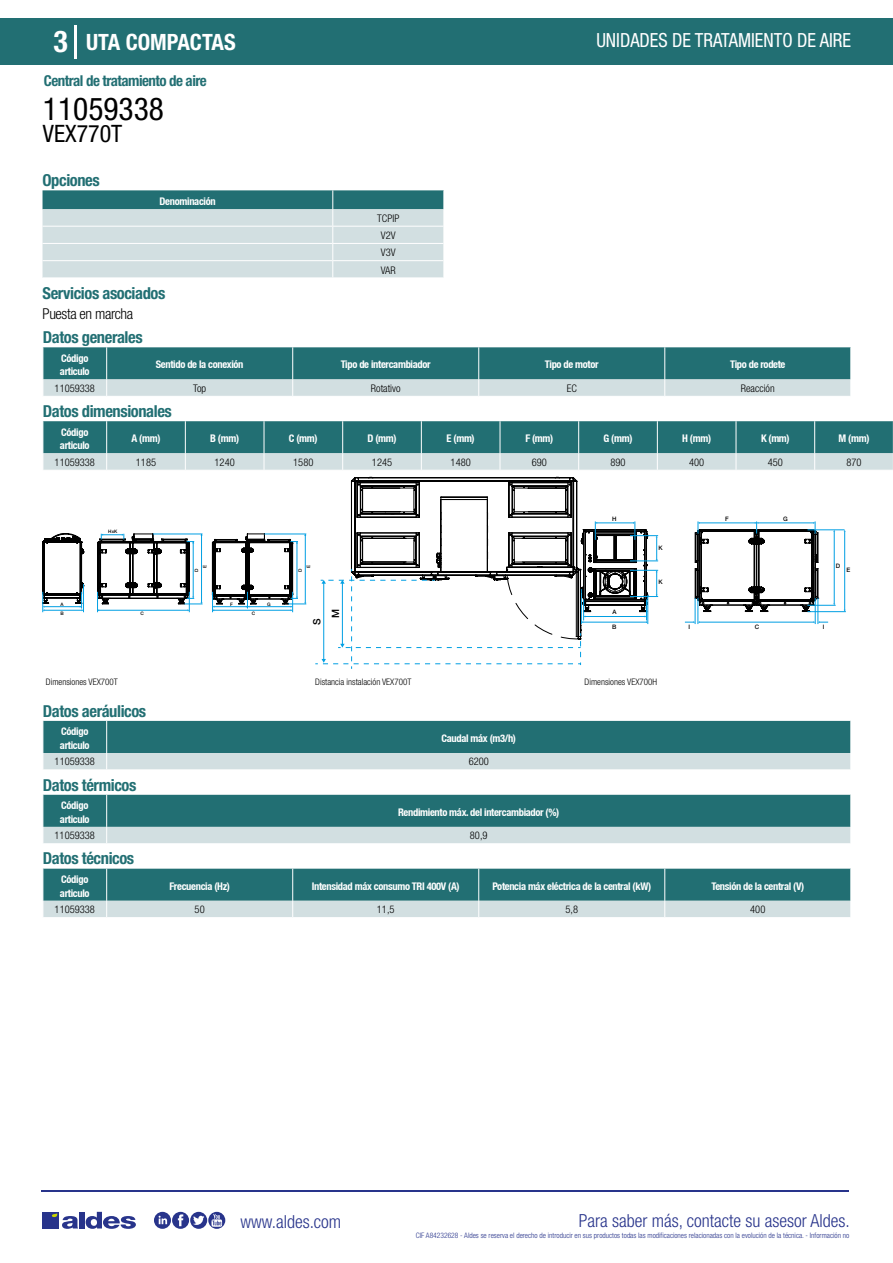
<style>
.page{position:relative;width:893px;height:1263px;background:#fff}
.page>*{position:absolute;margin:0;border:0;box-sizing:border-box;transform-origin:0 0}
.t1{font:condensed 31.5px "Helvetica Neue LT Std";color:#000}
.t2{font:700 condensed 30px "Helvetica Neue LT Std";color:#fff}
.t3{font:condensed 24px "Helvetica Neue LT Std";color:#000}
.t4{font:700 condensed 22.5px "Helvetica Neue LT Std";color:#fff}
.t5{font:condensed 19.5px "Helvetica Neue LT Std";color:#fff;scale:.95 1}
.t6{font:300 condensed 18px "Helvetica Neue";color:#28348b}
.t7{font:700 condensed 16.5px "Helvetica Neue LT Std";letter-spacing:-.025em;color:#226f73}
.t8{font:700 condensed 15px "Helvetica Neue LT Std";letter-spacing:-.035em;color:#226f73}
.t9{font:300 condensed 15px "Helvetica Neue LT Std";letter-spacing:-.025em;color:#000}
.t10{font:700 condensed 10.5px/13.5px "Helvetica Neue";letter-spacing:-.03em;color:#fff}
.t11{font:300 condensed 10.5px/17.2px "Helvetica Neue";color:#000;text-align:center}
.t12{font:500 10.05px "Helvetica Neue";color:#000}
.t13{font:300 condensed 9px "Helvetica Neue";color:#000}
.t14{font:300 condensed 7.5px "Helvetica Neue";color:#28348b}
.t15{font:500 6.15px "Helvetica Neue LT Std";color:#000}
.t16{font:500 4.65px/9.3px "Helvetica Neue";color:#000}
</style>
<div class="page">
<div style="left:0;top:18px;width:893px;height:46px;background:#226f73"></div>
<hr style="left:74px;top:25px;width:2px;height:33px;background:#fff">
<hr style="left:41px;top:1190px;width:808px;height:1px;background:#28348b">
<svg style="left:154px;top:1212px;width:71px;height:17px"></svg>
<div style="left:42px;top:1212px;width:17px;height:16px;background:#28348b"></div>
<div style="left:79px;top:1212px;width:5px;height:16px;background:#28348b"></div>
<svg style="left:86px;top:1212px;width:50px;height:17px"></svg>
<svg style="left:52px;top:1213px;width:26px;height:16px"></svg>
<svg style="left:43px;top:190px;width:401px;height:88px;background:#aec8cb"></svg>
<svg style="left:43px;top:347px;width:808px;height:49px;background:#61979a"></svg>
<svg style="left:43px;top:421px;width:850px;height:49px;background:#62979b"></svg>
<svg style="left:43px;top:533px;width:263px;height:79px"></svg>
<hr style="left:844px;top:531px;width:1px;height:79px;background:#009fe3">
<svg style="left:685px;top:521px;width:151px;height:103px"></svg>
<hr style="left:807px;top:611px;width:39px;height:1px;background:#009fe3">
<hr style="left:807px;top:530px;width:37px;height:1px;background:#009fe3">
<svg style="left:315px;top:477px;width:343px;height:192px"></svg>
<svg style="left:43px;top:721px;width:808px;height:49px;background:#609699"></svg>
<svg style="left:43px;top:795px;width:808px;height:48px;background:#5d9598"></svg>
<svg style="left:43px;top:869px;width:808px;height:48px;background:#5f9699"></svg>
<h2 class="t2" style="left:54px;top:24px;width:16px">3</h2>
<h3 class="t4" style="left:86px;top:28px;width:151px">UTA COMPACTAS</h3>
<h3 class="t5" style="left:596px;top:29px;width:270px">UNIDADES DE TRATAMIENTO DE AIRE</h3>
<h3 class="t8" style="left:44px;top:71px;width:164px">Central de tratamiento de aire</h3>
<h1 class="t1" style="left:43px;top:91px;width:122px">11059338</h1>
<h3 class="t3" style="left:43px;top:120px;width:81px">VEX770T</h3>
<h3 class="t7" style="left:43px;top:170px;width:59px">Opciones</h3>
<p class="t10" style="left:160px;top:194px;width:58px">Denominación</p>
<p class="t11" style="left:377px;top:209px;width:24px">TCPIP<br>V2V<br>V3V<br>VAR</p>
<h3 class="t7" style="left:43px;top:283px;width:124px">Servicios asociados</h3>
<h3 class="t9" style="left:43px;top:305px;width:92px">Puesta en marcha</h3>
<h3 class="t7" style="left:43px;top:327px;width:101px">Datos generales</h3>
<p class="t10" style="left:60px;top:351px;width:31px">Código articulo</p>
<p class="t10" style="left:156px;top:358px;width:89px">Sentido de la conexión</p>
<p class="t10" style="left:341px;top:358px;width:91px">Tipo de intercambiador</p>
<p class="t10" style="left:545px;top:358px;width:55px">Tipo de motor</p>
<p class="t10" style="left:730px;top:358px;width:57px">Tipo de rodete</p>
<p class="t11" style="left:55px;top:379px;width:42px">11059338</p>
<p class="t11" style="left:193px;top:379px;width:15px">Top</p>
<p class="t11" style="left:371px;top:379px;width:31px">Rotativo</p>
<p class="t11" style="left:567px;top:379px;width:12px">EC</p>
<p class="t11" style="left:741px;top:379px;width:35px">Reacción</p>
<h3 class="t7" style="left:43px;top:401px;width:130px">Datos dimensionales</h3>
<p class="t10" style="left:60px;top:425px;width:31px">Código articulo</p>
<p class="t10" style="left:132px;top:432px;width:30px">A (mm)</p>
<p class="t10" style="left:210px;top:432px;width:30px">B (mm)</p>
<p class="t10" style="left:289px;top:432px;width:30px">C (mm)</p>
<p class="t10" style="left:367px;top:432px;width:31px">D (mm)</p>
<p class="t10" style="left:447px;top:432px;width:30px">E (mm)</p>
<p class="t10" style="left:525px;top:432px;width:29px">F (mm)</p>
<p class="t10" style="left:604px;top:432px;width:30px">G (mm)</p>
<p class="t10" style="left:682px;top:432px;width:30px">H (mm)</p>
<p class="t10" style="left:761px;top:432px;width:30px">K (mm)</p>
<p class="t10" style="left:839px;top:432px;width:32px">M (mm)</p>
<p class="t11" style="left:55px;top:453px;width:42px">11059338</p>
<p class="t11" style="left:136px;top:453px;width:22px">1185</p>
<p class="t11" style="left:215px;top:453px;width:22px">1240</p>
<p class="t11" style="left:293px;top:453px;width:22px">1580</p>
<p class="t11" style="left:372px;top:453px;width:22px">1245</p>
<p class="t11" style="left:451px;top:453px;width:22px">1480</p>
<p class="t11" style="left:532px;top:453px;width:17px">690</p>
<p class="t11" style="left:610px;top:453px;width:17px">890</p>
<p class="t11" style="left:689px;top:453px;width:17px">400</p>
<p class="t11" style="left:768px;top:453px;width:17px">450</p>
<p class="t11" style="left:846px;top:453px;width:17px">870</p>
<p class="t16" style="left:108px;top:527px;width:11px">HxK</p>
<p class="t16" style="left:61px;top:599px;width:5px">A<br>B</p>
<p class="t16" style="left:140px;top:608px;width:5px">C</p>
<p class="t16" style="left:200px;top:568px;width:4px;rotate:-90deg">E</p>
<p class="t16" style="left:192px;top:572px;width:5px;rotate:-90deg">D</p>
<p class="t16" style="left:230px;top:599px;width:4px">F</p>
<p class="t16" style="left:267px;top:599px;width:5px">G</p>
<p class="t16" style="left:252px;top:608px;width:5px">C</p>
<p class="t16" style="left:304px;top:568px;width:4px;rotate:-90deg">E</p>
<p class="t16" style="left:295px;top:572px;width:5px;rotate:-90deg">D</p>
<p class="t12" style="left:311px;top:625px;width:8px;rotate:-90deg">S</p>
<p class="t12" style="left:330px;top:617px;width:10px;rotate:-90deg">M</p>
<p class="t15" style="left:612px;top:515px;width:6px">H</p>
<p class="t15" style="left:725px;top:515px;width:5px">F</p>
<p class="t15" style="left:783px;top:515px;width:6px">G</p>
<p class="t15" style="left:658px;top:544px;width:6px">K</p>
<p class="t15" style="left:658px;top:578px;width:6px">K</p>
<p class="t15" style="left:612px;top:609px;width:6px">A</p>
<p class="t15" style="left:612px;top:623px;width:6px">B</p>
<p class="t15" style="left:688px;top:623px;width:3px">I</p>
<p class="t15" style="left:755px;top:623px;width:6px">C</p>
<p class="t15" style="left:823px;top:623px;width:3px">I</p>
<p class="t15" style="left:836px;top:562px;width:6px">D</p>
<p class="t15" style="left:847px;top:566px;width:5px">E</p>
<p class="t13" style="left:46px;top:677px;width:73px">Dimensiones VEX700T</p>
<p class="t13" style="left:315px;top:677px;width:98px">Distancia instalación VEX700T</p>
<p class="t13" style="left:584px;top:677px;width:74px">Dimensiones VEX700H</p>
<h3 class="t7" style="left:43px;top:701px;width:105px">Datos aeráulicos</h3>
<p class="t10" style="left:60px;top:725px;width:31px">Código articulo</p>
<p class="t10" style="left:441px;top:731px;width:76px">Caudal máx (m3/h)</p>
<p class="t11" style="left:55px;top:753px;width:42px">11059338</p>
<p class="t11" style="left:469px;top:753px;width:22px">6200</p>
<h3 class="t7" style="left:43px;top:775px;width:95px">Datos térmicos</h3>
<p class="t10" style="left:60px;top:798px;width:31px">Código articulo</p>
<p class="t10" style="left:398px;top:805px;width:163px">Rendimiento máx. del intercambiador (%)</p>
<p class="t11" style="left:55px;top:827px;width:42px">11059338</p>
<p class="t11" style="left:470px;top:827px;width:19px">80,9</p>
<h3 class="t7" style="left:43px;top:848px;width:93px">Datos técnicos</h3>
<p class="t10" style="left:60px;top:872px;width:31px">Código articulo</p>
<p class="t10" style="left:169px;top:879px;width:62px">Frecuencia (Hz)</p>
<p class="t10" style="left:312px;top:879px;width:149px">Intensidad máx consumo TRI 400V (A)</p>
<p class="t10" style="left:492px;top:879px;width:160px">Potencia máx eléctrica de la central (kW)</p>
<p class="t10" style="left:711px;top:879px;width:94px">Tensión de la central (V)</p>
<p class="t11" style="left:55px;top:901px;width:42px">11059338</p>
<p class="t11" style="left:195px;top:901px;width:12px">50</p>
<p class="t11" style="left:377px;top:901px;width:19px">11,5</p>
<p class="t11" style="left:565px;top:901px;width:14px">5,8</p>
<p class="t11" style="left:750px;top:901px;width:17px">400</p>
<h3 class="t6" style="left:240px;top:1211px;width:102px">www.aldes.com</h3>
<h3 class="t6" style="left:579px;top:1211px;width:272px">Para saber más, contacte su asesor Aldes.</h3>
<p class="t14" style="left:416px;top:1230px;width:435px">CIF A84232628 - Aldes se reserva el derecho de introducir en sus productos todas las modificaciones relacionadas con la evolución de la técnica. - Información no</p>
</div>
